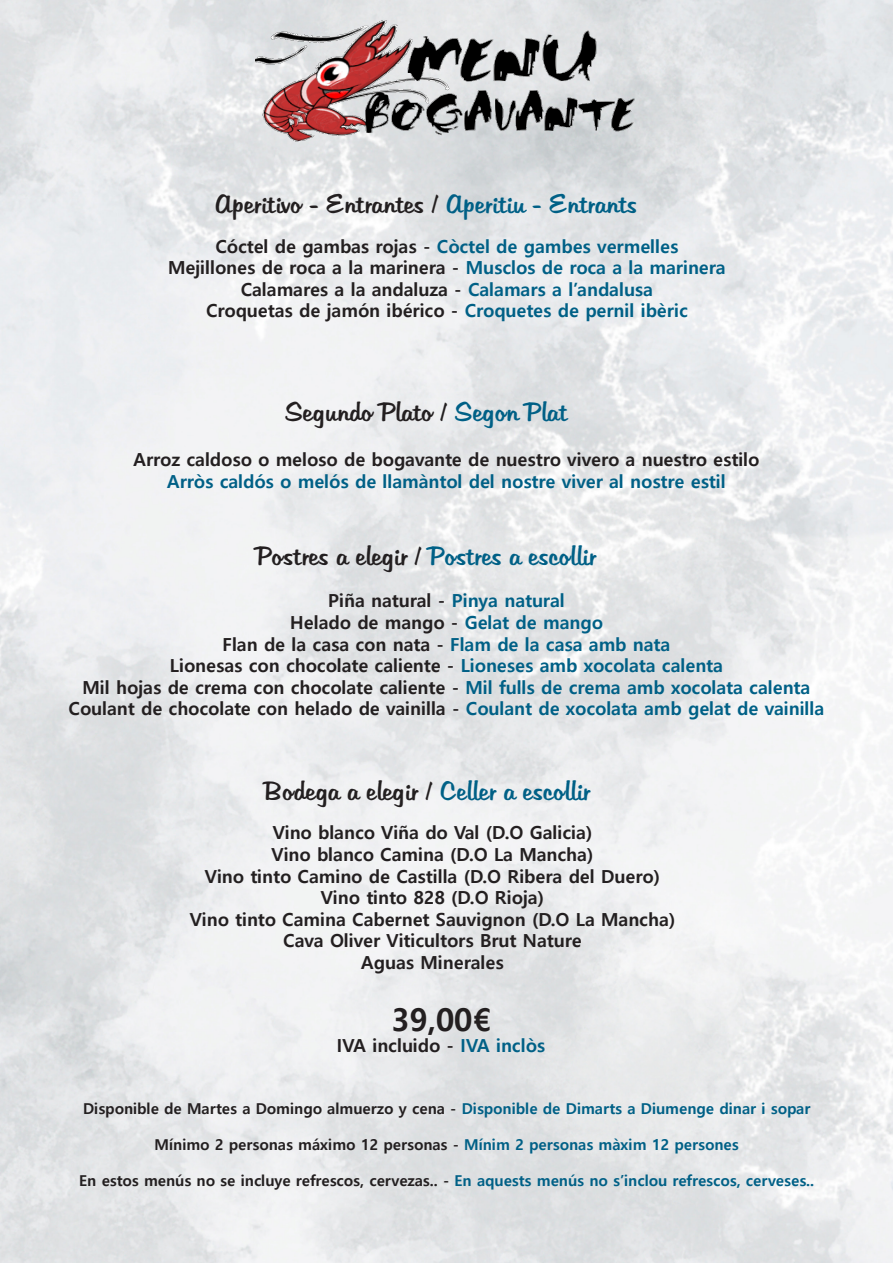
<style>
.page{position:relative;width:893px;height:1263px;background:#fff}
.page>*{position:absolute;margin:0;border:0;box-sizing:border-box;transform-origin:0 0}
.t1{font:700 31.5px "Malgun Gothic";color:#231f20}
.t2{font:25.5px "Martina";color:#006086}
.t3{font:25.5px "Martina";color:#231f20}
.t4{font:700 18px "Malgun Gothic";color:#231f20}
.t5{font:700 18px "Malgun Gothic";color:#006086}
.t6{font:700 15px "Malgun Gothic";color:#231f20}
.s1{color:#006086}
.s2{color:#231f20}
</style>
<div class="page">
<img style="left:1px;top:0;width:892px;height:1263px">
<img style="left:256px;top:12px;width:381px;height:136px">
<p class="t3" style="left:215px;top:189px;width:423px">Aperitivo - Entrantes / <span class="s1">Aperitiu - Entrants</span></p>
<p class="t5" style="left:215px;top:235px;width:464px"><span class="s2">Cóctel de gambas rojas -</span> Còctel de gambes vermelles</p>
<p class="t4" style="left:168px;top:257px;width:559px">Mejillones de roca a la marinera - <span class="s1">Musclos de roca a la marinera</span></p>
<p class="t4" style="left:241px;top:278px;width:414px">Calamares a la andaluza - <span class="s1">Calamars a l’andalusa</span></p>
<p class="t4" style="left:206px;top:300px;width:483px">Croquetas de jamón ibérico - <span class="s1">Croquetes de pernil ibèric</span></p>
<p class="t3" style="left:285px;top:396px;width:284px">Segundo Plato / <span class="s1">Segon Plat</span></p>
<p class="t4" style="left:134px;top:449px;width:627px">Arroz caldoso o meloso de bogavante de nuestro vivero a nuestro estilo</p>
<p class="t5" style="left:167px;top:471px;width:560px">Arròs caldós o melós de llamàntol del nostre viver al nostre estil</p>
<p class="t2" style="left:256px;top:541px;width:341px"><span class="s2">Postres a elegir /</span> Postres a escollir</p>
<p class="t4" style="left:328px;top:590px;width:238px">Piña natural - <span class="s1">Pinya natural</span></p>
<p class="t4" style="left:290px;top:612px;width:314px">Helado de mango - <span class="s1">Gelat de mango</span></p>
<p class="t4" style="left:223px;top:633px;width:449px">Flan de la casa con nata - <span class="s1">Flam de la casa amb nata</span></p>
<p class="t4" style="left:170px;top:655px;width:554px">Lionesas con chocolate caliente - <span class="s1">Lioneses amb xocolata calenta</span></p>
<p class="t4" style="left:83px;top:677px;width:729px">Mil hojas de crema con chocolate caliente - <span class="s1">Mil fulls de crema amb xocolata calenta</span></p>
<p class="t4" style="left:69px;top:698px;width:757px">Coulant de chocolate con helado de vainilla - <span class="s1">Coulant de xocolata amb gelat de vainilla</span></p>
<p class="t2" style="left:264px;top:776px;width:328px"><span class="s2">Bodega a elegir /</span> Celler a escollir</p>
<p class="t4" style="left:273px;top:822px;width:321px">Vino blanco Viña do Val (D.O Galicia)</p>
<p class="t4" style="left:272px;top:844px;width:323px">Vino blanco Camina (D.O La Mancha)</p>
<p class="t4" style="left:205px;top:865px;width:456px">Vino tinto Camino de Castilla (D.O Ribera del Duero)</p>
<p class="t4" style="left:321px;top:887px;width:225px">Vino tinto 828 (D.O Rioja)</p>
<p class="t4" style="left:190px;top:908px;width:487px">Vino tinto Camina Cabernet Sauvignon (D.O La Mancha)</p>
<p class="t4" style="left:283px;top:930px;width:300px">Cava Oliver Viticultors Brut Nature</p>
<p class="t4" style="left:361px;top:952px;width:144px">Aguas Minerales</p>
<p class="t1" style="left:391px;top:1000px;width:101px">39,00€</p>
<p class="t4" style="left:337px;top:1035px;width:210px">IVA incluido - <span class="s1">IVA inclòs</span></p>
<p class="t6" style="left:83px;top:1099px;width:729px">Disponible de Martes a Domingo almuerzo y cena - <span class="s1">Disponible de Dimarts a Diumenge dinar i sopar</span></p>
<p class="t6" style="left:155px;top:1135px;width:586px">Mínimo 2 personas máximo 12 personas - <span class="s1">Mínim 2 personas màxim 12 persones</span></p>
<p class="t6" style="left:79px;top:1171px;width:736px">En estos menús no se incluye refrescos, cervezas.. - <span class="s1">En aquests menús no s’inclou refrescos, cerveses..</span></p>
</div>
